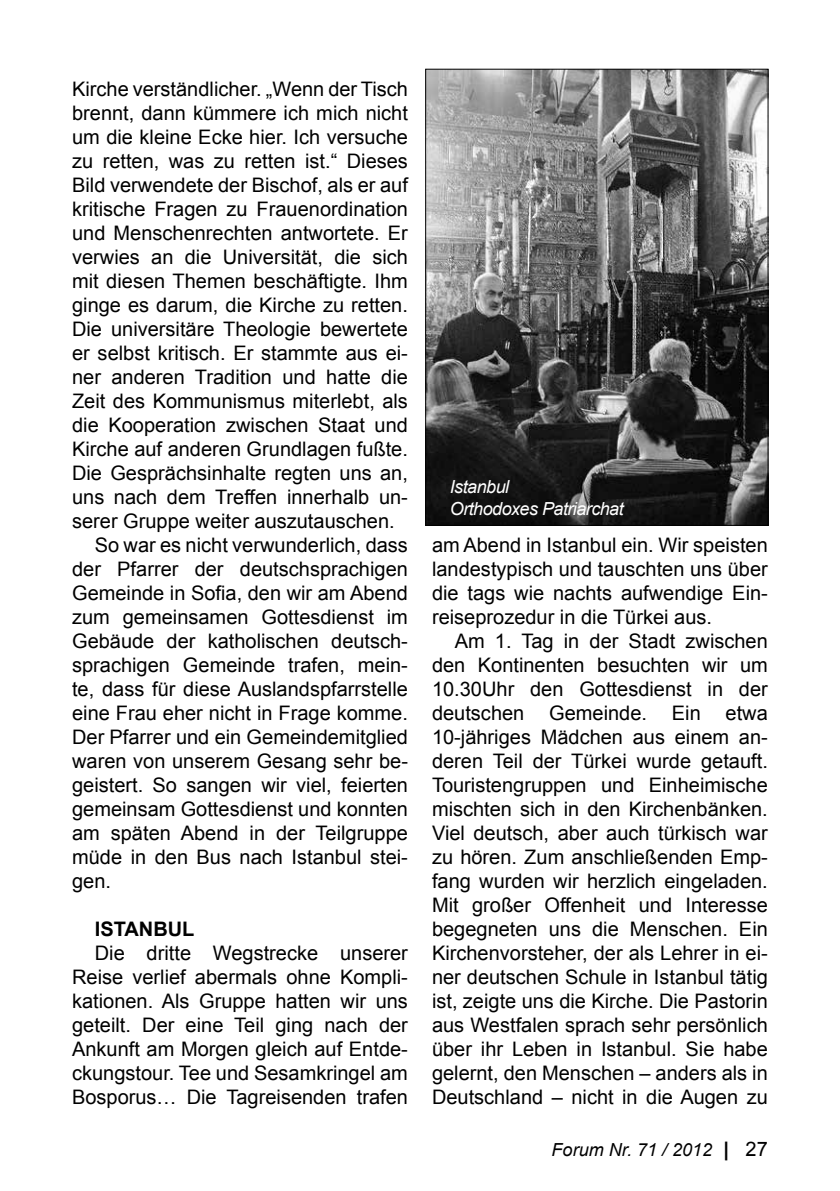
<style>
.page{position:relative;width:840px;height:1191px;background:#fff}
.page>*{position:absolute;margin:0;border:0;box-sizing:border-box;transform-origin:0 0}
.t1{font:20px/24px "Arial";color:#000;text-align:justify}
.t2{font:700 20px "Arial";color:#000}
.t3{font:italic 18px/22px "Arial";letter-spacing:-.03em;color:#fff}
.t4{font:italic 18px "Arial";color:#000}
.s1{font-weight:700;font-style:normal;font-size:20px}
.s2{font-style:normal;font-size:20px}
</style>
<div class="page">
<img style="left:427px;top:71px;width:338px;height:452px">
<div style="left:425px;top:69px;width:342px;height:456px;border:1px solid #000"></div>
<p class="t1" style="left:72px;top:77px;width:337px">Kirche verständlicher. „Wenn der Tisch</p>
<p class="t1" style="left:72px;top:101px;width:337px">brennt, dann kümmere ich mich nicht</p>
<p class="t1" style="left:72px;top:125px;width:337px">um die kleine Ecke hier. Ich versuche</p>
<p class="t1" style="left:72px;top:149px;width:337px">zu retten, was zu retten ist.“ Dieses</p>
<p class="t1" style="left:72px;top:173px;width:337px">Bild verwendete der Bischof, als er auf</p>
<p class="t1" style="left:72px;top:197px;width:337px">kritische Fragen zu Frauenordination</p>
<p class="t1" style="left:72px;top:221px;width:337px">und Menschenrechten antwortete. Er</p>
<p class="t1" style="left:72px;top:245px;width:337px">verwies an die Universität, die sich</p>
<p class="t1" style="left:72px;top:269px;width:337px">mit diesen Themen beschäftigte. Ihm</p>
<p class="t1" style="left:72px;top:293px;width:337px">ginge es darum, die Kirche zu retten.</p>
<p class="t1" style="left:72px;top:317px;width:337px">Die universitäre Theologie bewertete</p>
<p class="t1" style="left:72px;top:341px;width:337px">er selbst kritisch. Er stammte aus ei-</p>
<p class="t1" style="left:72px;top:365px;width:337px">ner anderen Tradition und hatte die</p>
<p class="t1" style="left:72px;top:389px;width:337px">Zeit des Kommunismus miterlebt, als</p>
<p class="t1" style="left:72px;top:413px;width:337px">die Kooperation zwischen Staat und</p>
<p class="t1" style="left:72px;top:437px;width:337px">Kirche auf anderen Grundlagen fußte.</p>
<p class="t1" style="left:72px;top:461px;width:337px">Die Gesprächsinhalte regten uns an,</p>
<p class="t1" style="left:72px;top:485px;width:337px">uns nach dem Treffen innerhalb un-</p>
<p class="t1" style="left:72px;top:509px;width:324px">serer Gruppe weiter auszutauschen.</p>
<p class="t1" style="left:95px;top:533px;width:314px">So war es nicht verwunderlich, dass</p>
<p class="t1" style="left:72px;top:557px;width:337px">der Pfarrer der deutschsprachigen</p>
<p class="t1" style="left:72px;top:581px;width:337px">Gemeinde in Sofia, den wir am Abend</p>
<p class="t1" style="left:72px;top:605px;width:337px">zum gemeinsamen Gottesdienst im</p>
<p class="t1" style="left:72px;top:629px;width:337px">Gebäude der katholischen deutsch-</p>
<p class="t1" style="left:72px;top:653px;width:337px">sprachigen Gemeinde trafen, mein-</p>
<p class="t1" style="left:72px;top:677px;width:337px">te, dass für diese Auslandspfarrstelle</p>
<p class="t1" style="left:72px;top:701px;width:337px">eine Frau eher nicht in Frage komme.</p>
<p class="t1" style="left:72px;top:725px;width:337px">Der Pfarrer und ein Gemeindemitglied</p>
<p class="t1" style="left:72px;top:749px;width:337px">waren von unserem Gesang sehr be-</p>
<p class="t1" style="left:72px;top:773px;width:337px">geistert. So sangen wir viel, feierten</p>
<p class="t1" style="left:72px;top:797px;width:337px">gemeinsam Gottesdienst und konnten</p>
<p class="t1" style="left:72px;top:821px;width:337px">am späten Abend in der Teilgruppe</p>
<p class="t1" style="left:72px;top:845px;width:337px">müde in den Bus nach Istanbul stei-</p>
<p class="t1" style="left:72px;top:869px;width:40px">gen.</p>
<p class="t2" style="left:95px;top:916px;width:101px">ISTANBUL</p>
<p class="t1" style="left:72px;top:941px;width:337px;text-indent:23px">Die dritte Wegstrecke unserer Reise verlief abermals ohne Kompli&shy;kationen. Als Gruppe hatten wir uns geteilt. Der eine Teil ging nach der Ankunft am Morgen gleich auf Entde&shy;ckungstour. Tee und Sesamkringel am Bosporus… Die Tagreisenden trafen</p>
<p class="t3" style="left:449px;top:476px;width:175px">Istanbul<br>Orthodoxes Patriarchat</p>
<p class="t1" style="left:432px;top:533px;width:337px">am Abend in Istanbul ein. Wir speisten landestypisch und tauschten uns über die tags wie nachts aufwendige Ein&shy;reiseprozedur in die Türkei aus.</p>
<p class="t1" style="left:432px;top:629px;width:337px;text-indent:23px">Am 1. Tag in der Stadt zwischen den Kontinenten besuchten wir um 10.30Uhr den Gottesdienst in der deutschen Gemeinde. Ein etwa 10-jähriges Mädchen aus einem an&shy;deren Teil der Türkei wurde getauft.<br>Touristengruppen und Einheimische mischten sich in den Kirchenbänken.<br>Viel deutsch, aber auch türkisch war zu hören. Zum anschließenden Emp&shy;fang wurden wir herzlich eingeladen.<br>Mit großer Offenheit und Interesse begegneten uns die Menschen. Ein Kirchenvorsteher, der als Lehrer in ei&shy;ner deutschen Schule in Istanbul tätig ist, zeigte uns die Kirche. Die Pastorin aus Westfalen sprach sehr persönlich über ihr Leben in Istanbul. Sie habe gelernt, den Menschen – anders als in Deutschland – nicht in die Augen zu</p>
<p class="t4" style="left:551px;top:1138px;width:218px">Forum Nr. 71 / 2012 <span class="s1">|</span> <span class="s2">27</span></p>
</div>
